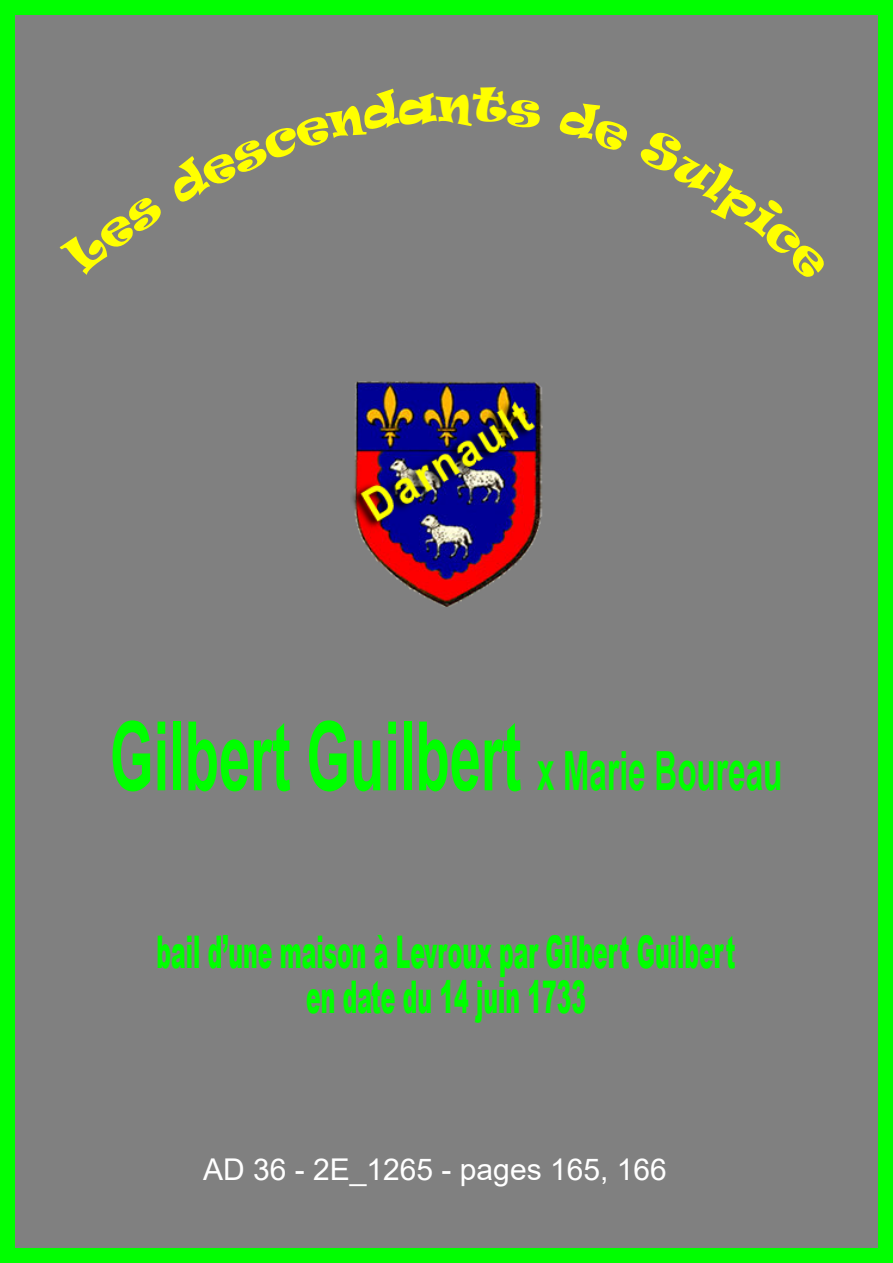
<style>
.page{position:relative;width:893px;height:1263px;background:#808080}
.page>*{position:absolute;margin:0;border:0;box-sizing:border-box;transform-origin:0 0}
.t1{font:700 96px "Arial";color:#0f0;scale:.58 1}
.t2{font:900 45px/45px "Arial";color:#0f0;text-align:center;scale:.49 1}
.t3{font:30px "Arial";color:#fff}
.s1{font-size:54px}
</style>
<div class="page">
<img style="left:352px;top:381px;width:190px;height:226px">
<img style="left:351px;top:398px;width:185px;height:132px">
<img style="left:359px;top:400px;width:177px;height:122px">
<div style="left:59px;top:86px;width:483px;height:191px;background:#808080"></div>
<div style="left:558px;top:96px;width:72px;height:57px;background:#808080"></div>
<div style="left:637px;top:127px;width:191px;height:155px;background:#808080"></div>
<h1 class="t1" style="left:110px;top:720px;width:1161px">Gilbert Guilbert <span class="s1">x Marie Boureau</span></h1>
<p class="t2" style="left:157px;top:934px;width:1183px">bail d’une maison à Levroux par Gilbert Guilbert en date du 14 juin 1733</p>
<p class="t3" style="left:203px;top:1158px;width:465px">AD 36 - 2E_1265 - pages 165, 166</p>
</div>
